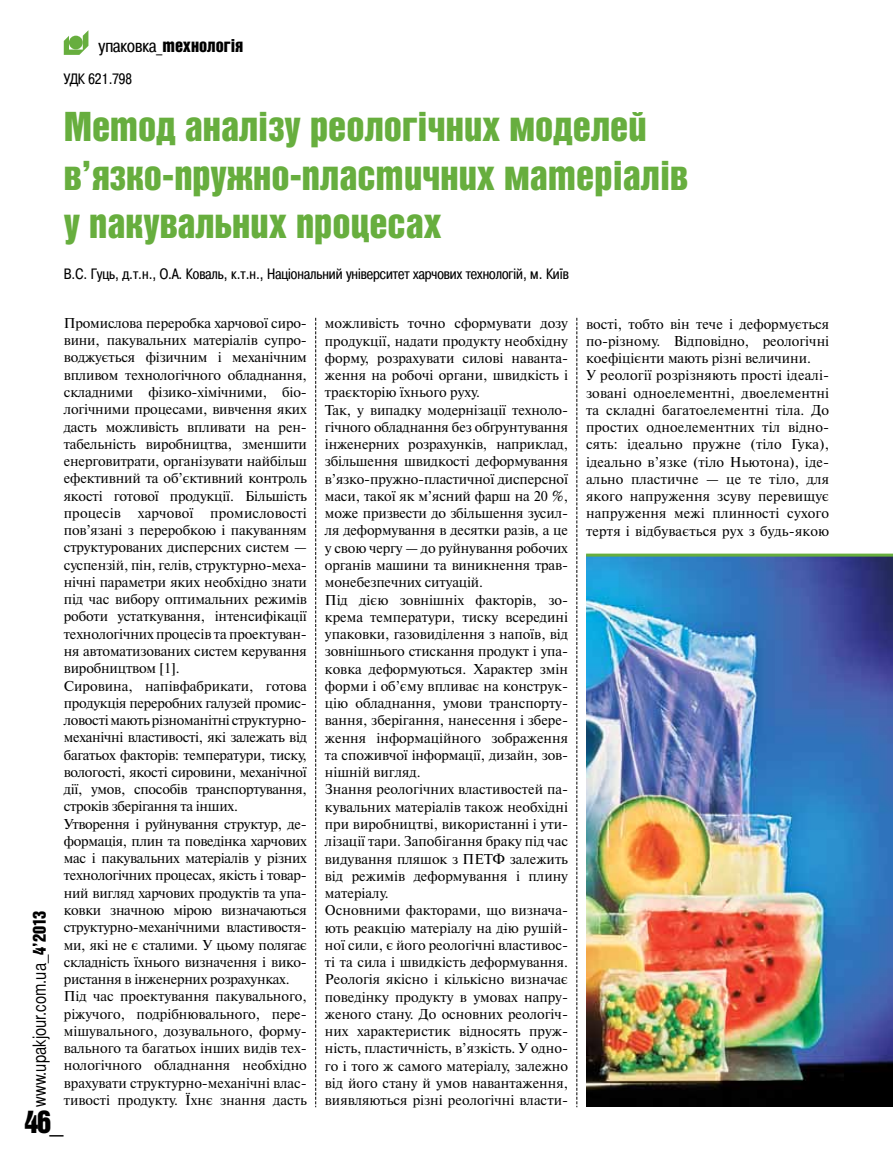
<style>
.page{position:relative;width:893px;height:1170px;background:#fff}
.page>*{position:absolute;margin:0;border:0;box-sizing:border-box;transform-origin:0 0}
.t1{font:40.5px/48.6px "Bastion Kontrast Alt C";color:#67ae3e}
.t2{font:31.5px "Bastion Kontrast Alt C";color:#000}
.t3{font:18px "Bastion C";color:#000}
.t4{font:18px "Bastion Kontrast Alt C";color:#000}
.t5{font:15px "Pragmatica Cond C";color:#000}
.t6{font:14.25px/17.2px "Newton C";color:#000}
.s1{font-family:"Pragmatica Cond C"}
.s2{font-family:"Bastion Kontrast Alt C"}
</style>
<div class="page">
<svg style="left:315px;top:318px;width:1px;height:789px"></svg>
<svg style="left:577px;top:318px;width:1px;height:789px"></svg>
<svg style="left:64px;top:30px;width:24px;height:25px"></svg>
<img style="left:586px;top:556px;width:307px;height:550px">
<hr style="left:586px;top:553px;width:307px;height:3px;background:#67ae3e">
<p class="t4" style="left:99px;top:36px;width:146px"><span class="s1">упаковка_</span>технологія</p>
<p class="t5" style="left:64px;top:70px;width:70px">УДК 621.798</p>
<h1 class="t1" style="left:64px;top:103px;width:626px">Метод аналізу реологічних моделей в’язко-пружно-пластичних матеріалів у пакувальних процесах</h1>
<p class="t5" style="left:64px;top:265px;width:506px">В.С. Гуць, д.т.н., О.А. Коваль, к.т.н., Національний університет харчових технологій, м. Київ</p>
<p class="t3" style="left:29px;top:1106px;width:198px;rotate:-90deg">www.upakjour.com.ua_<span class="s2">4’2013</span></p>
<p class="t6" style="left:64px;top:314px;width:245px">Промислова переробка харчової сиро&shy;вини, пакувальних матеріалів супро&shy;воджується фізичним і механічним впливом технологічного обладнання, складними фізико-хімічними, біо&shy;логічними процесами, вивчення яких дасть можливість впливати на рен&shy;табельність виробництва, зменшити енерговитрати, організувати найбільш ефективний та об’єктивний контроль якості готової продукції. Більшість процесів харчової промисловості пов’язані з переробкою і пакуванням структурованих дисперсних систем — суспензій, пін, гелів, структурно-меха&shy;нічні параметри яких необхідно знати під час вибору оптимальних режимів роботи устаткування, інтенсифікації технологічних процесів та проектуван&shy;ня автоматизованих систем керування виробництвом [1].<br>Сировина, напівфабрикати, готова продукція переробних галузей промис&shy;ловості мають різноманітні структурно&shy;механічні властивості, які залежать від багатьох факторів: температури, тиску, вологості, якості сировини, механічної дії, умов, способів транспортування, строків зберігання та інших.<br>Утворення і руйнування структур, де&shy;формація, плин та поведінка харчових мас і пакувальних матеріалів у різних технологічних процесах, якість і товар&shy;ний вигляд харчових продуктів та упа&shy;ковки значною мірою визначаються структурно-механічними властивостя&shy;ми, які не є сталими. У цьому полягає складність їхнього визначення і вико&shy;ристання в інженерних розрахунках.<br>Під час проектування пакувального, ріжучого, подрібнювального, пере&shy;мішувального, дозувального, форму&shy;вального та багатьох інших видів тех&shy;нологічного обладнання необхідно врахувати структурно-механічні влас&shy;тивості продукту. Їхнє знання дасть</p>
<p class="t6" style="left:325px;top:315px;width:245px">можливість точно сформувати дозу продукції, надати продукту необхідну форму, розрахувати силові наванта&shy;ження на робочі органи, швидкість і траєкторію їхнього руху.<br>Так, у випадку модернізації техноло&shy;гічного обладнання без обґрунтування інженерних розрахунків, наприклад, збільшення швидкості деформування в’язко-пружно-пластичної дисперсної маси, такої як м’ясний фарш на 20 %, може призвести до збільшення зусил&shy;ля деформування в десятки разів, а це у свою чергу — до руйнування робочих органів машини та виникнення трав&shy;монебезпечних ситуацій.<br>Під дією зовнішніх факторів, зо&shy;крема температури, тиску всередині упаковки, газовиділення з напоїв, від зовнішнього стискання продукт і упа&shy;ковка деформуються. Характер змін форми і об’єму впливає на конструк&shy;цію обладнання, умови транспорту&shy;вання, зберігання, нанесення і збере&shy;ження інформаційного зображення та споживчої інформації, дизайн, зов&shy;нішній вигляд.<br>Знання реологічних властивостей па&shy;кувальних матеріалів також необхідні при виробництві, використанні і ути&shy;лізації тари. Запобігання браку під час видування пляшок з ПЕТФ залежить від режимів деформування і плину матеріалу.<br>Основними факторами, що визнача&shy;ють реакцію матеріалу на дію рушій&shy;ної сили, є його реологічні властивос&shy;ті та сила і швидкість деформування.<br>Реологія якісно і кількісно визначає поведінку продукту в умовах напру&shy;женого стану. До основних реологіч&shy;них характеристик відносять пруж&shy;ність, пластичність, в’язкість. У одно&shy;го і того ж самого матеріалу, залежно від його стану й умов навантаження, виявляються різні реологічні власти-</p>
<p class="t6" style="left:586px;top:315px;width:245px">вості, тобто він тече і деформується по-різному. Відповідно, реологічні коефіцієнти мають різні величини.<br>У реології розрізняють прості ідеалі&shy;зовані одноелементні, двоелементні та складні багатоелементні тіла. До простих одноелементних тіл відно&shy;сять: ідеально пружне (тіло Гука), ідеально в’язке (тіло Ньютона), іде&shy;ально пластичне — це те тіло, для якого напруження зсуву перевищує напруження межі плинності сухого тертя і відбувається рух з будь-якою</p>
<h2 class="t2" style="left:25px;top:1105px;width:41px">46_</h2>
</div>
